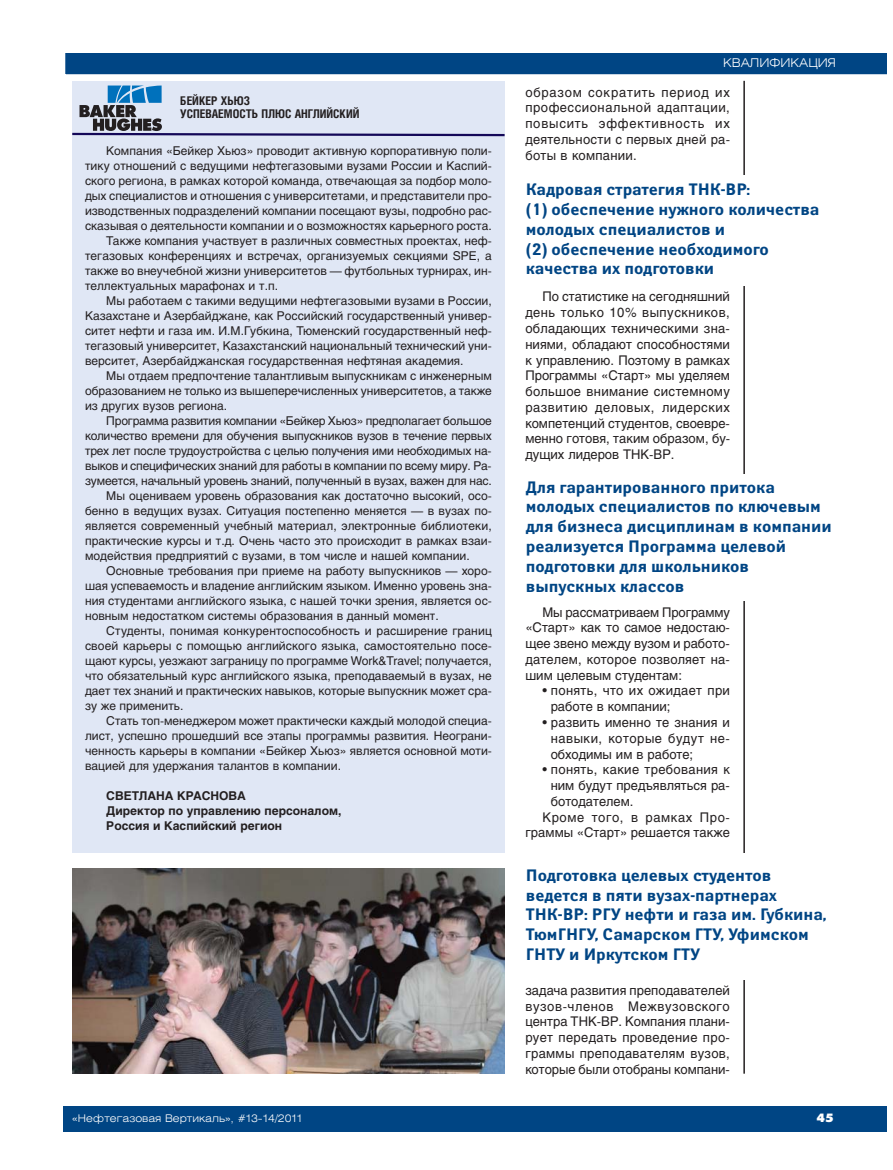
<style>
.page{position:relative;width:893px;height:1170px;background:#fff}
.page>*{position:absolute;margin:0;border:0;box-sizing:border-box;transform-origin:0 0}
.t1{font:700 16.5px/19.8px "Yanus C";color:#004584}
.t2{font:13.2px/15.8px "Helios";letter-spacing:.005em;color:#231f20;text-align:justify}
.t3{font:13.2px/15.8px "Helios";letter-spacing:.025em;color:#231f20}
.t4{font:13.2px "Helios";letter-spacing:.045em;color:#231f20}
.t5{font:12px "Helios";color:#231f20}
.t6{font:700 12px/15px "Helios";color:#231f20}
.t7{font:700 12px/13.5px "Helios Cond";color:#231f20}
.t8{font:300 12px "Helios Ext";color:#fff}
.t9{font:12px "Futura Futuris XC";color:#fff}
.t10{font:300 10.5px "Helios Ext";color:#fff}
</style>
<div class="page">
<div style="left:64px;top:1106px;width:823px;height:25px;background:#004584"></div>
<div style="left:65px;top:53px;width:822px;height:21px;background:#004584"></div>
<div style="left:64px;top:51px;width:825px;height:25px;border:2px solid #fff"></div>
<hr style="left:743px;top:81px;width:2px;height:992px;background:#231f20">
<div style="left:72px;top:112px;width:433px;height:741px;background:#e0e7f5"></div>
<div style="left:72px;top:81px;width:433px;height:54px;background:#e0e7f5"></div>
<img style="left:72px;top:868px;width:433px;height:205px">
<svg style="left:72px;top:85px;width:433px;height:52px"></svg>
<div style="left:526px;top:175px;width:312px;height:111px;background:#fff"></div>
<div style="left:526px;top:475px;width:312px;height:126px;background:#fff"></div>
<div style="left:526px;top:853px;width:312px;height:126px;background:#fff"></div>
<p class="t7" style="left:180px;top:95px;width:181px">БЕЙКЕР ХЬЮЗ<br>УСПЕВАЕМОСТЬ ПЛЮС АНГЛИЙСКИЙ</p>
<p class="t5" style="left:106px;top:146px;width:387px">Компания «Бейкер Хьюз» проводит активную корпоративную поли-</p>
<p class="t5" style="left:85px;top:161px;width:408px">тику отношений с ведущими нефтегазовыми вузами России и Каспий-</p>
<p class="t5" style="left:85px;top:176px;width:408px">ского региона, в рамках которой команда, отвечающая за подбор моло-</p>
<p class="t5" style="left:85px;top:191px;width:408px">дых специалистов и отношения с университетами, и представители про-</p>
<p class="t5" style="left:85px;top:206px;width:408px">изводственных подразделений компании посещают вузы, подробно рас-</p>
<p class="t5" style="left:85px;top:221px;width:408px">сказывая о деятельности компании и о возможностях карьерного роста.</p>
<p class="t5" style="left:106px;top:236px;width:387px">Также компания участвует в различных совместных проектах, неф-</p>
<p class="t5" style="left:85px;top:251px;width:408px">тегазовых конференциях и встречах, организуемых секциями SPE, а</p>
<p class="t5" style="left:85px;top:266px;width:408px">также во внеучебной жизни университетов — футбольных турнирах, ин-</p>
<p class="t5" style="left:85px;top:281px;width:194px">теллектуальных марафонах и т.п.</p>
<p class="t5" style="left:106px;top:296px;width:387px">Мы работаем с такими ведущими нефтегазовыми вузами в России,</p>
<p class="t5" style="left:85px;top:311px;width:408px">Казахстане и Азербайджане, как Российский государственный универ-</p>
<p class="t5" style="left:85px;top:326px;width:408px">ситет нефти и газа им. И.М.Губкина, Тюменский государственный неф-</p>
<p class="t5" style="left:85px;top:341px;width:408px">тегазовый университет, Казахстанский национальный технический уни-</p>
<p class="t5" style="left:85px;top:356px;width:380px">верситет, Азербайджанская государственная нефтяная академия.</p>
<p class="t5" style="left:106px;top:371px;width:387px">Мы отдаем предпочтение талантливым выпускникам с инженерным</p>
<p class="t5" style="left:85px;top:386px;width:408px">образованием не только из вышеперечисленных университетов, а также</p>
<p class="t5" style="left:85px;top:401px;width:144px">из других вузов региона.</p>
<p class="t5" style="left:106px;top:416px;width:387px">Программа развития компании «Бейкер Хьюз» предполагает большое</p>
<p class="t5" style="left:85px;top:431px;width:408px">количество времени для обучения выпускников вузов в течение первых</p>
<p class="t5" style="left:85px;top:446px;width:408px">трех лет после трудоустройства с целью получения ими необходимых на-</p>
<p class="t5" style="left:85px;top:461px;width:408px">выков и специфических знаний для работы в компании по всему миру. Ра-</p>
<p class="t5" style="left:85px;top:476px;width:408px">зумеется, начальный уровень знаний, полученный в вузах, важен для нас.</p>
<p class="t5" style="left:106px;top:491px;width:387px">Мы оцениваем уровень образования как достаточно высокий, осо-</p>
<p class="t5" style="left:85px;top:506px;width:408px">бенно в ведущих вузах. Ситуация постепенно меняется — в вузах по-</p>
<p class="t5" style="left:85px;top:521px;width:408px">является современный учебный материал, электронные библиотеки,</p>
<p class="t5" style="left:85px;top:536px;width:408px">практические курсы и т.д. Очень часто это происходит в рамках взаи-</p>
<p class="t5" style="left:85px;top:551px;width:386px">модействия предприятий с вузами, в том числе и нашей компании.</p>
<p class="t5" style="left:106px;top:566px;width:387px">Основные требования при приеме на работу выпускников — хоро-</p>
<p class="t5" style="left:85px;top:581px;width:408px">шая успеваемость и владение английским языком. Именно уровень зна-</p>
<p class="t5" style="left:85px;top:596px;width:408px">ния студентами английского языка, с нашей точки зрения, является ос-</p>
<p class="t5" style="left:85px;top:611px;width:355px">новным недостатком системы образования в данный момент.</p>
<p class="t5" style="left:106px;top:626px;width:387px">Студенты, понимая конкурентоспособность и расширение границ</p>
<p class="t5" style="left:85px;top:641px;width:408px">своей карьеры с помощью английского языка, самостоятельно посе-</p>
<p class="t5" style="left:85px;top:656px;width:408px">щают курсы, уезжают заграницу по программе Work&amp;Travel; получается,</p>
<p class="t5" style="left:85px;top:671px;width:408px">что обязательный курс английского языка, преподаваемый в вузах, не</p>
<p class="t5" style="left:85px;top:686px;width:408px">дает тех знаний и практических навыков, которые выпускник может сра-</p>
<p class="t5" style="left:85px;top:701px;width:100px">зу же применить.</p>
<p class="t5" style="left:106px;top:716px;width:387px">Стать топ-менеджером может практически каждый молодой специа-</p>
<p class="t5" style="left:85px;top:731px;width:408px">лист, успешно прошедший все этапы программы развития. Неограни-</p>
<p class="t5" style="left:85px;top:746px;width:408px">ченность карьеры в компании «Бейкер Хьюз» является основной моти-</p>
<p class="t5" style="left:85px;top:761px;width:257px">вацией для удержания талантов в компании.</p>
<p class="t6" style="left:106px;top:789px;width:237px">СВЕТЛАНА КРАСНОВА<br>Директор по управлению персоналом,<br>Россия и Каспийский регион</p>
<p class="t10" style="left:72px;top:1113px;width:231px">«Нефтегазовая Вертикаль», #13-14/2011</p>
<p class="t8" style="left:723px;top:58px;width:115px">КВАЛИФИКАЦИЯ</p>
<p class="t2" style="left:525px;top:85px;width:206px">образом сократить период их профессиональной адаптации, повысить эффективность их деятельности с первых дней ра&shy;боты в компании.</p>
<h1 class="t1" style="left:526px;top:181px;width:295px">Кадровая стратегия ТНК-ВР:<br>(1) обеспечение нужного количества молодых специалистов и<br>(2) обеспечение необходимого качества их подготовки</h1>
<p class="t2" style="left:525px;top:290px;width:206px;text-indent:17px">По статистике на сегодняшний день только 10% выпускников, обладающих техническими зна&shy;ниями, обладают способностями к управлению. Поэтому в рамках Программы «Старт» мы уделяем большое внимание системному развитию деловых, лидерских компетенций студентов, своевре&shy;менно готовя, таким образом, бу&shy;дущих лидеров ТНК-BP.</p>
<h1 class="t1" style="left:526px;top:478px;width:307px">Для гарантированного притока молодых специалистов по ключевым для бизнеса дисциплинам в компании реализуется Программа целевой подготовки для школьников выпускных классов</h1>
<p class="t2" style="left:525px;top:605px;width:206px;text-indent:17px">Мы рассматриваем Программу «Старт» как то самое недостаю&shy;щее звено между вузом и работо&shy;дателем, которое позволяет на&shy;шим целевым студентам:</p>
<p class="t3" style="left:551px;top:684px;width:181px;text-indent:-8px">• понять, что их ожидает при работе в компании;</p>
<p class="t2" style="left:551px;top:715px;width:181px;text-indent:-8px">• развить именно те знания и навыки, которые будут не&shy;обходимы им в работе;</p>
<p class="t3" style="left:542px;top:763px;width:189px">• понять, какие требования к</p>
<p class="t2" style="left:551px;top:778px;width:181px">ним будут предъявляться ра-</p>
<p class="t2" style="left:551px;top:794px;width:84px">ботодателем.</p>
<p class="t4" style="left:542px;top:811px;width:189px">Кроме того, в рамках Про-</p>
<p class="t2" style="left:525px;top:826px;width:206px">граммы «Старт» решается также</p>
<h1 class="t1" style="left:526px;top:866px;width:302px">Подготовка целевых студентов ведется в пяти вузах-партнерах<br>ТНК-BP: РГУ нефти и газа им. Губкина,<br>ТюмГНГУ, Самарском ГТУ, Уфимском<br>ГНТУ и Иркутском ГТУ</h1>
<p class="t2" style="left:525px;top:983px;width:206px">задача развития преподавателей вузов-членов Межвузовского центра ТНК-BP. Компания плани&shy;рует передать проведение про&shy;граммы преподавателям вузов, которые были отобраны компани-</p>
<p class="t9" style="left:817px;top:1113px;width:18px">45</p>
</div>
